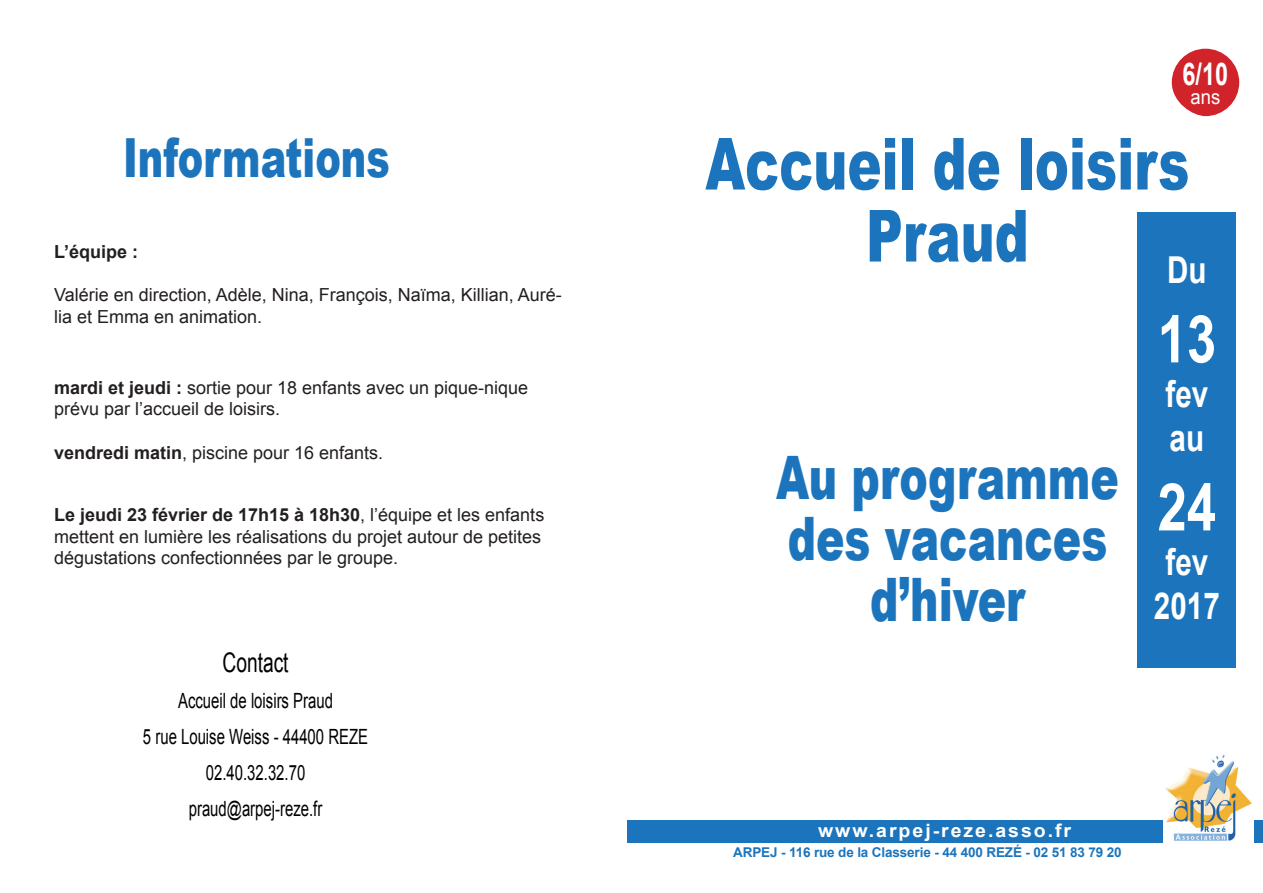
<style>
.page{position:relative;width:1263px;height:893px;background:#fff}
.page>*{position:absolute;margin:0;border:0;box-sizing:border-box;transform-origin:0 0}
.t1{font:900 72px/72px "Arial";color:#1c75bc;text-align:center;scale:.71 1}
.t2{font:700 65.85px "Arial";color:#fff;scale:.8 1}
.t3{font:900 60px/60.8px "Arial";color:#1c75bc;text-align:center;scale:.71 1}
.t4{font:900 54px "Arial";color:#1c75bc;scale:.71 1}
.t5{font:700 37.05px/44.5px "Arial";color:#fff;scale:.8 1}
.t6{font:700 31.2px "Arial";color:#fff;scale:.75 1}
.t7{font:27px "Arial";color:#000;scale:.71 1}
.t8{font:21px/36px "Arial";color:#000;text-align:center;scale:.71 1}
.t9{font:19.95px "Arial";color:#fff;scale:.93 1}
.t10{font:700 18.45px "Arial";letter-spacing:.1em;color:#fff;scale:1.06 1}
.t11{font:18px/21.6px "Arial";color:#231f20}
.t12{font:700 18px "Arial";color:#231f20}
.t13{font:700 13.5px "Arial";letter-spacing:-.01em;color:#1c75bc}
.s1{font-weight:700}
</style>
<div class="page">
<div style="left:627px;top:820px;width:636px;height:22px;background:#1c75bc"></div>
<img style="left:1164px;top:754px;width:90px;height:88px">
<div style="left:1138px;top:212px;width:98px;height:455px;background:#1c75bc"></div>
<div style="left:1172px;top:49px;width:67px;height:67px;background:#d1232a;border-radius:50%"></div>
<h3 class="t4" style="left:123px;top:118px;width:377px">Informations</h3>
<p class="t12" style="left:54px;top:240px;width:86px">L’équipe :</p>
<p class="t11" style="left:54px;top:284px;width:509px">Valérie en direction, Adèle, Nina, François, Naïma, Killian, Auré&shy;lia et Emma en animation.</p>
<p class="t11" style="left:54px;top:377px;width:476px"><span class="s1">mardi et jeudi :</span> sortie pour 18 enfants avec un pique-nique prévu par l’accueil de loisirs.</p>
<p class="t11" style="left:54px;top:442px;width:331px"><span class="s1">vendredi matin</span>, piscine pour 16 enfants.</p>
<p class="t11" style="left:54px;top:504px;width:492px"><span class="s1">Le jeudi 23 février de 17h15 à 18h30</span>, l’équipe et les enfants mettent en lumière les réalisations du projet autour de petites dégustations confectionnées par le groupe.</p>
<h3 class="t7" style="left:223px;top:645px;width:95px">Contact</h3>
<p class="t8" style="left:143px;top:683px;width:319px">Accueil de loisirs Praud<br>5 rue Louise Weiss - 44400 REZE<br>02.40.32.32.70 praud@arpej-reze.fr</p>
<h3 class="t6" style="left:1182px;top:53px;width:62px">6/10</h3>
<p class="t9" style="left:1190px;top:84px;width:34px">ans</p>
<h1 class="t1" style="left:705px;top:126px;width:683px">Accueil de loisirs<br>Praud</h1>
<h3 class="t5" style="left:1167px;top:249px;width:51px">Du</h3>
<h2 class="t2" style="left:1157px;top:296px;width:75px">13</h2>
<h3 class="t5" style="left:1165px;top:373px;width:55px">fev au</h3>
<h2 class="t2" style="left:1157px;top:464px;width:75px">24</h2>
<h3 class="t5" style="left:1154px;top:541px;width:84px;text-align:center">fev<br>2017</h3>
<h3 class="t3" style="left:776px;top:446px;width:484px">Au programme des vacances d’hiver</h3>
<p class="t10" style="left:818px;top:818px;width:240px">www.arpej-reze.asso.fr</p>
<p class="t13" style="left:733px;top:843px;width:390px">ARPEJ - 116 rue de la Classerie - 44 400 REZé - 02 51 83 79 20</p>
</div>
